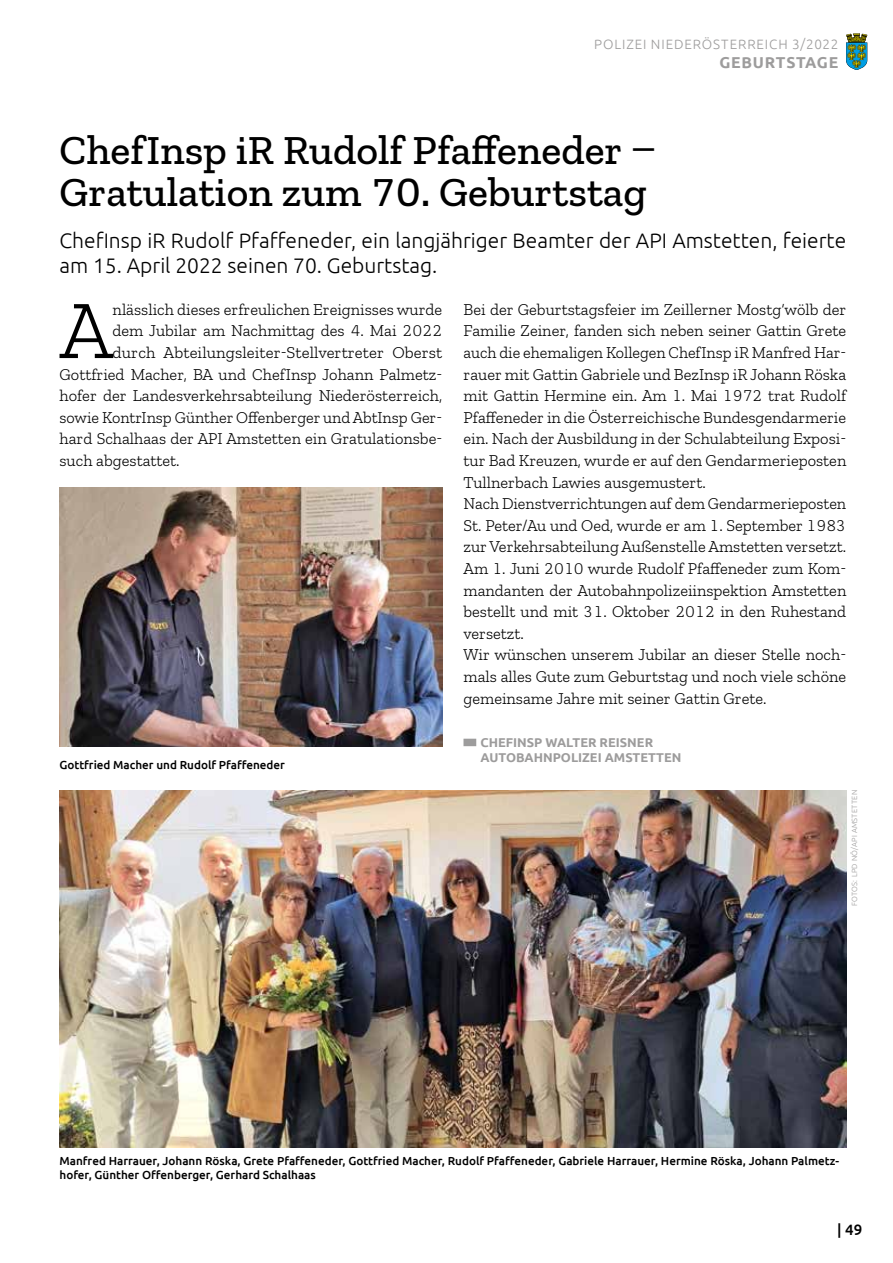
<style>
.page{position:relative;width:893px;height:1263px;background:#fff}
.page>*{position:absolute;margin:0;border:0;box-sizing:border-box;transform-origin:0 0}
.t1{font:300 82.95px "Zilla Slab";color:#000}
.t2{font:500 42px/42px "Zilla Slab";color:#000}
.t3{font:300 21px/25.2px "Ubuntu";color:#000}
.t4{font:300 16.5px/21.6px "Zilla Slab";color:#000}
.t5{font:700 15.75px "Ubuntu";letter-spacing:.05em;color:#9d9c9c}
.t6{font:500 15px "Ubuntu";color:#000}
.t7{font:300 13.5px "Ubuntu";letter-spacing:.065em;color:#9d9c9c}
.t8{font:700 12.75px/15.3px "Ubuntu";color:#9d9c9c}
.t9{font:500 11.7px/14.1px "Ubuntu";color:#000}
.t10{font:300 7.5px "Ubuntu";letter-spacing:.035em;color:#9d9c9c}
</style>
<div class="page">
<svg style="left:846px;top:33px;width:21px;height:37px"></svg>
<div style="left:463px;top:739px;width:13px;height:7px;background:#9d9c9c"></div>
<img style="left:60px;top:488px;width:382px;height:259px">
<img style="left:60px;top:790px;width:786px;height:357px">
<p class="t7" style="left:594px;top:36px;width:246px">POLIZEI NIEDERÖSTERREICH 3/2022</p>
<p class="t5" style="left:719px;top:53px;width:121px">GEBURTSTAGE</p>
<h2 class="t2" style="left:60px;top:129px;width:599px">ChefInsp iR Rudolf Pfaffeneder –<br>Gratulation zum 70. Geburtstag</h2>
<p class="t3" style="left:60px;top:227px;width:788px">ChefInsp iR Rudolf Pfaffeneder, ein langjähriger Beamter der API Amstetten, feierte am 15. April 2022 seinen 70. Geburtstag.</p>
<h1 class="t1" style="left:60px;top:285px;width:54px">A</h1>
<p class="t4" style="left:113px;top:299px;width:331px">nlässlich dieses erfreulichen Ereignisses wurde</p>
<p class="t4" style="left:463px;top:299px;width:384px">Bei der Geburtstagsfeier im Zeillerner Mostg‘wölb der Familie Zeiner, fanden sich neben seiner Gattin Grete auch die ehemaligen Kollegen ChefInsp iR Manfred Har&shy;rauer mit Gattin Gabriele und BezInsp iR Johann Röska mit Gattin Hermine ein. Am 1. Mai 1972 trat Rudolf Pfaffeneder in die Österreichische Bundesgendarmerie ein. Nach der Ausbildung in der Schulabteilung Exposi&shy;tur Bad Kreuzen, wurde er auf den Gendarmerieposten Tullnerbach Lawies ausgemustert.<br>Nach Dienstverrichtungen auf dem Gendarmerieposten St. Peter/Au und Oed, wurde er am 1. September 1983 zur Verkehrsabteilung Außenstelle Amstetten versetzt.<br>Am 1. Juni 2010 wurde Rudolf Pfaffeneder zum Kom&shy;mandanten der Autobahnpolizeiinspektion Amstetten bestellt und mit 31. Oktober 2012 in den Ruhestand versetzt.<br>Wir wünschen unserem Jubilar an dieser Stelle noch&shy;mals alles Gute zum Geburtstag und noch viele schöne gemeinsame Jahre mit seiner Gattin Grete.</p>
<p class="t8" style="left:480px;top:734px;width:202px">CHEFINSP WALTER REISNER<br>AUTOBAHNPOLIZEI AMSTETTEN</p>
<p class="t4" style="left:113px;top:320px;width:331px">dem Jubilar am Nachmittag des 4. Mai 2022</p>
<p class="t4" style="left:113px;top:342px;width:331px">durch Abteilungsleiter-Stellvertreter Oberst</p>
<p class="t4" style="left:60px;top:363px;width:384px">Gottfried Macher, BA und ChefInsp Johann Palmetz-</p>
<p class="t4" style="left:60px;top:385px;width:384px">hofer der Landesverkehrsabteilung Niederösterreich,</p>
<p class="t4" style="left:60px;top:407px;width:384px">sowie KontrInsp Günther Offenberger und AbtInsp Ger-</p>
<p class="t4" style="left:60px;top:428px;width:384px">hard Schalhaas der API Amstetten ein Gratulationsbe-</p>
<p class="t4" style="left:60px;top:450px;width:122px">such abgestattet.</p>
<p class="t9" style="left:60px;top:757px;width:227px">Gottfried Macher und Rudolf Pfaffeneder</p>
<p class="t10" style="left:850px;top:906px;width:117px;rotate:-90deg">FOTOS: LPD NÖ/API AMSTETTEN</p>
<p class="t9" style="left:60px;top:1153px;width:781px">Manfred Harrauer, Johann Röska, Grete Pfaffeneder, Gottfried Macher, Rudolf Pfaffeneder, Gabriele Harrauer, Hermine Röska, Johann Palmetz&shy;hofer, Günther Offenberger, Gerhard Schalhaas</p>
<p class="t6" style="left:837px;top:1220px;width:27px">| 49</p>
</div>
